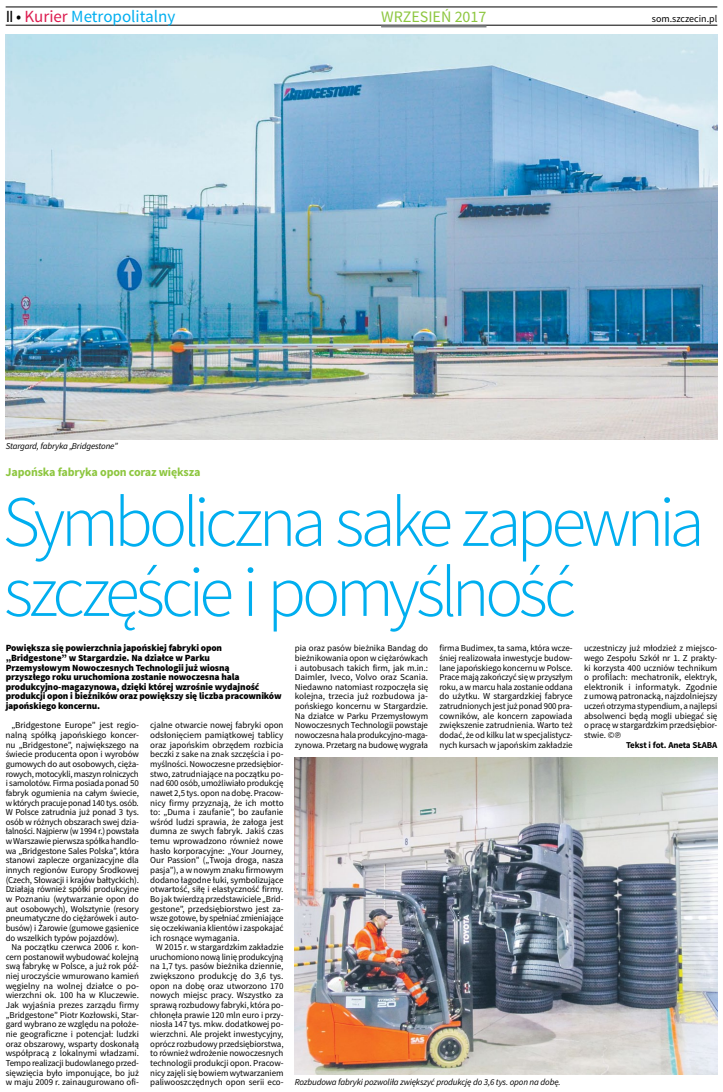
<style>
.page{position:relative;width:723px;height:1092px;background:#fff}
.page>*{position:absolute;margin:0;border:0;box-sizing:border-box;transform-origin:0 0}
.t1{font:300 72px/70px "Source Sans Pro";letter-spacing:-.07em;color:#00aeef}
.t2{font:17px "Source Sans Pro";color:#00aeef}
.t3{font:16px "Source Sans Pro";color:#8dc63f}
.t4{font:700 12px "Source Sans Pro";letter-spacing:-.015em;color:#8dc63f}
.t5{font:10px "Source Sans Pro";color:#000}
.t6{font:900 9.5px/9.6px "Source Sans Pro";letter-spacing:-.015em;color:#000}
.t7{font:9px/9.6px "Source Sans Pro";letter-spacing:-.01em;color:#000;text-align:justify}
.t8{font:italic 9px "Source Sans Pro";letter-spacing:-.02em;color:#000}
.t9{font:700 9px "Source Sans Pro";letter-spacing:-.02em;color:#000}
.s1{color:#000}
.s2{color:#dc1d50}
</style>
<div class="page">
<hr style="left:6px;top:7px;width:711px;height:1px;background:#000">
<hr style="left:6px;top:25px;width:711px;height:1px;background:#000">
<hr style="left:381px;top:25px;width:105px;height:2px;background:#808285">
<img style="left:6px;top:34px;width:711px;height:405px">
<img style="left:295px;top:757px;width:422px;height:317px">
<h2 class="t2" style="left:6px;top:6px;width:171px"><span class="s1">II •</span> <span class="s2">Kurier</span> Metropolitalny</h2>
<h3 class="t3" style="left:381px;top:7px;width:107px">wrzesień 2017</h3>
<p class="t5" style="left:652px;top:13px;width:67px">som.szczecin.pl</p>
<p class="t8" style="left:6px;top:440px;width:114px">Stargard, fabryka „Bridgestone”</p>
<h3 class="t4" style="left:6px;top:464px;width:196px">Japońska fabryka opon coraz większa</h3>
<h1 class="t1" style="left:3px;top:487px;width:704px">Symboliczna sake zapewnia szczęście i pomyślność</h1>
<p class="t6" style="left:6px;top:643px;width:277px">Powiększa się powierzchnia japońskiej fabryki opon „Bridgestone” w Stargardzie. Na działce w Parku<br>Przemysłowym Nowoczesnych Technologii już wiosną<br>przyszłego roku uruchomiona zostanie nowoczesna hala produkcyjno‑magazynowa, dzięki której wzrośnie wydajność produkcji opon i bieżników oraz powiększy się liczba pracowników japońskiego koncernu.</p>
<p class="t7" style="left:6px;top:720px;width:135px;text-indent:6px">„Bridgestone Europe” jest regio&shy;nalną spółką japońskiego koncer&shy;nu „Bridgestone”, największego na świecie producenta opon i wyrobów gumowych do aut osobowych, cięża&shy;rowych, motocykli, maszyn rolniczych i samolotów. Firma posiada ponad 50 fabryk ogumienia na całym świecie, w których pracuje ponad 140 tys. osób.<br>W Polsce zatrudnia już ponad 3 tys. osób w różnych obszarach swej dzia&shy;łalności. N ajpierw (w 1994 r.) powstała w Warszawie pierwsza spółka handlo&shy;wa „Bridgestone Sales Polska”, która stanowi zaplecze organizacyjne dla innych regionów Europy Środkowej (Czech, Słowacji i krajów bałtyckich).<br>Działają również spółki produkcyjne w Poznaniu (wytwarzanie opon do aut osobowych), Wolsztynie (resory pneumatyczne do ciężarówek i auto&shy;busów) i Żarowie (gumowe gąsienice do wszelkich typów pojazdów).</p>
<p class="t7" style="left:6px;top:942px;width:135px;text-indent:6px">N a początku czerwca 2006 r. kon&shy;cern postanowił wybudować kolejną swą fabrykę w Polsce, a już rok póź&shy;niej uroczyście wmurowano kamień węgielny na wolnej działce o po&shy;wierzchni ok. 100 ha w Kluczewie.<br>Jak wyjaśnia prezes zarządu firmy „Bridgestone” Piotr Kozłowski, Star&shy;gard wybrano ze względu na położe&shy;nie geograficzne i potencjał: ludzki oraz obszarowy, wsparty doskonałą współpracą z lokalnymi władzami.<br>Tempo realizacji budowlanego przed&shy;sięwzięcia było imponujące, bo już w maju 2009 r. zainaugurowano ofi-</p>
<p class="t7" style="left:150px;top:720px;width:135px">cjalne otwarcie nowej fabryki opon odsłonięciem pamiątkowej tablicy oraz japońskim obrzędem rozbicia beczki z sake na znak szczęścia i po&shy;myślności. N owoczesne przedsiębior&shy;stwo, zatrudniające na początku po&shy;nad 600 osób, umożliwiało produkcję nawet 2,5 tys. opon na dobę. Pracow&shy;nicy firmy przyznają, że ich motto to: „Duma i zaufanie”, bo zaufanie wśród ludzi sprawia, że załoga jest dumna ze swych fabryk. Jakiś czas temu wprowadzono również nowe hasło korporacyjne: „Your Journey, Our Passion” („Twoja droga, nasza pasja”), a w nowym znaku firmowym dodano łagodne łuki, symbolizujące otwartość, siłę i elastyczność firmy.<br>Bo jak twierdzą przedstawiciele „Brid&shy;gestone”, przedsiębiorstwo jest za&shy;wsze gotowe, by spełniać zmieniające się oczekiwania klientów i zaspokajać ich rosnące wymagania.</p>
<p class="t7" style="left:150px;top:942px;width:135px;text-indent:6px">W 2015 r. w stargardzkim zakładzie uruchomiono nową linię produkcyjną na 1,7 tys. pasów bieżnika dziennie, zwiększono produkcję do 3,6 tys. opon na dobę oraz utworzono 170 nowych miejsc pracy. Wszystko za sprawą rozbudowy fabryki, która po&shy;chłonęła prawie 120 mln euro i przy&shy;niosła 147 tys. mkw. dodatkowej po&shy;wierzchni. Ale projekt inwestycyjny, oprócz rozbudowy przedsiębiorstwa, to również wdrożenie nowoczesnych technologii produkcji opon. Pracow&shy;nicy zajęli się bowiem wytwarzaniem paliwooszczędnych opon serii eco-</p>
<p class="t7" style="left:295px;top:643px;width:135px">pia oraz pasów bieżnika Bandag do bieżnikowania opon w ciężarówkach i autobusach takich firm, jak m.in.:<br>Daimler, Iveco, Volvo oraz Scania.<br>N iedawno natomiast rozpoczęła się kolejna, trzecia już rozbudowa ja&shy;pońskiego koncernu w Stargardzie.<br>N a działce w Parku Przemysłowym N owoczesnych Technologii powstaje nowoczesna hala produkcyjno-maga&shy;zynowa. Przetarg na budowę wygrała</p>
<p class="t7" style="left:439px;top:643px;width:135px">firma Budimex, ta sama, która wcze&shy;śniej realizowała inwestycje budow&shy;lane japońskiego koncernu w Polsce.<br>Prace mają zakończyć się w przyszłym roku, a w marcu hala zostanie oddana do użytku. W stargardzkiej fabryce zatrudnionych jest już ponad 900 pra&shy;cowników, ale koncern zapowiada zwiększenie zatrudnienia. Warto też dodać, że od kilku lat w specjalistycz&shy;nych kursach w japońskim zakładzie</p>
<p class="t7" style="left:584px;top:643px;width:135px">uczestniczy już młodzież z miejsco&shy;wego Zespołu Szkół nr 1. Z prakty&shy;ki korzysta 400 uczniów technikum o profilach: mechatronik, elektryk, elektronik i informatyk. Zgodnie z umową patronacką, najzdolniejszy uczeń otrzyma stypendium, a najlepsi absolwenci będą mogli ubiegać się o pracę w stargardzkim przedsiębior&shy;stwie. ©℗</p>
<p class="t9" style="left:626px;top:738px;width:93px">Tekst i fot. Aneta SŁABA</p>
<p class="t8" style="left:295px;top:1076px;width:267px">Rozbudowa fabryki pozwoliła zwiększyć produkcję do 3,6 tys. opon na dobę.</p>
</div>
